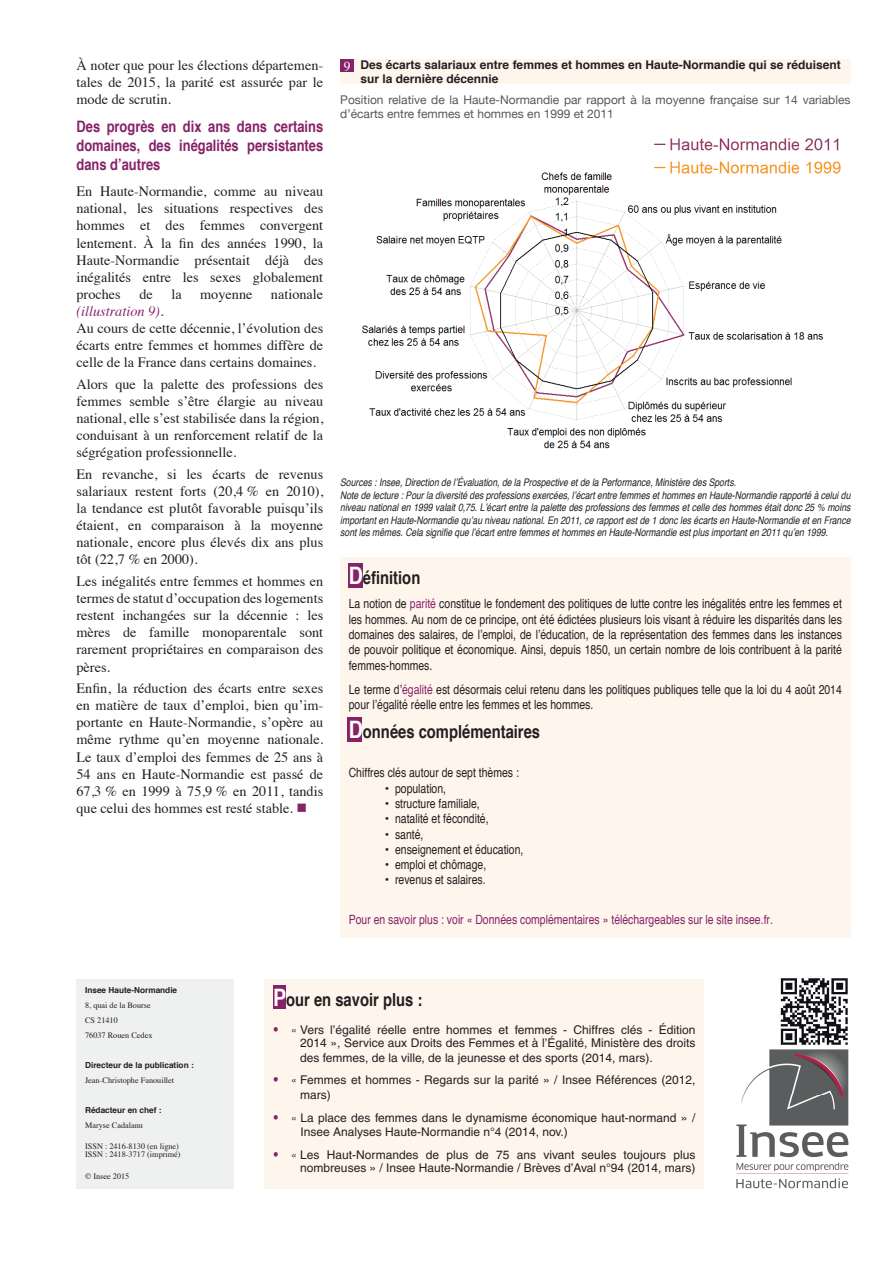
<style>
.page{position:relative;width:893px;height:1263px;background:#fff}
.page>*{position:absolute;margin:0;border:0;box-sizing:border-box;transform-origin:0 0}
.t1{font:700 condensed 18px "Helvetica";color:#231f20}
.t2{font:700 condensed 15.75px/18.9px "Helvetica";color:#862268;text-align:justify}
.t3{font:14.25px/17.1px "Times";color:#231f20;text-align:justify}
.t4{font:13.5px "Times";color:#fff}
.t5{font:condensed 12.75px/15.3px "Helvetica";color:#231f20;text-align:justify}
.t6{font:condensed 12.75px "Helvetica";color:#862268}
.t7{font:12px/14px "Helvetica";color:#231f20}
.t8{font:12px/14.4px "Helvetica Neue";color:#57585a}
.t9{font:700 12px/14.4px "Helvetica";color:#231f20}
.t10{font:italic condensed 10.5px/12.6px "Helvetica";color:#231f20}
.t11{font:8.25px/15px "Times";color:#231f20}
.t12{font:700 8.25px "Helvetica";color:#231f20}
.s1{font-style:italic;color:#862268}
.s2{color:#862268}
.s3{font-size:24px;color:#fff}
.s4{font-weight:700;font-stretch:normal}
.s5{font-weight:300;font-size:12.75px;color:#862268}
.s6{font-weight:300;font-size:12.75px}
</style>
<div class="page">
<img style="left:362px;top:138px;width:479px;height:311px">
<div style="left:340px;top:557px;width:510px;height:381px;background:#fef5ed"></div>
<div style="left:349px;top:564px;width:14px;height:24px;background:#862268"></div>
<div style="left:348px;top:717px;width:14px;height:25px;background:#862268"></div>
<div style="left:265px;top:979px;width:439px;height:209px;background:#fef5ed"></div>
<div style="left:273px;top:985px;width:13px;height:24px;background:#862268"></div>
<div style="left:77px;top:979px;width:157px;height:209px;background:#eff0f0"></div>
<img style="left:736px;top:1049px;width:113px;height:140px">
<img style="left:780px;top:978px;width:68px;height:67px">
<div style="left:340px;top:60px;width:510px;height:24px;background:#fef5ed"></div>
<div style="left:340px;top:60px;width:14px;height:12px;background:#862268"></div>
<p class="t3" style="left:76px;top:56px;width:248px">À noter que pour les élections départemen&shy;tales de 2015, la parité est assurée par le mode de scrutin.</p>
<p class="t2" style="left:76px;top:117px;width:248px">Des progrès en dix ans dans certains domaines, des inégalités persistantes dans d’autres</p>
<p class="t3" style="left:76px;top:182px;width:248px">En Haute-Normandie, comme au niveau national, les situations respectives des hommes et des femmes convergent lentement. À la fin des années 1990, la Haute-Normandie présentait déjà des inégalités entre les sexes globalement proches</p>
<p class="t3" style="left:139px;top:284px;width:15px">de</p>
<p class="t3" style="left:171px;top:284px;width:12px">la</p>
<p class="t3" style="left:200px;top:284px;width:54px">moyenne</p>
<p class="t3" style="left:271px;top:284px;width:54px">nationale</p>
<p class="t3" style="left:76px;top:301px;width:248px;text-align:left"><span class="s1">(illustration 9)</span>.<br>Au cours de cette décennie, l’évolution des écarts entre femmes et hommes diffère de celle de la France dans certains domaines.</p>
<p class="t3" style="left:76px;top:374px;width:248px">Alors que la palette des professions des femmes semble s’être élargie au niveau national, elle s’est stabilisée dans la région, conduisant à un renforcement relatif de la ségrégation professionnelle.</p>
<p class="t3" style="left:76px;top:464px;width:248px">En revanche, si les écarts de revenus salariaux restent forts (20,4 % en 2010), la tendance est plutôt favorable puisqu’ils étaient, en comparaison à la moyenne nationale, encore plus élevés dix ans plus tôt (22,7 % en 2000).</p>
<p class="t3" style="left:76px;top:571px;width:248px">Les inégalités entre femmes et hommes en termes de statut d’occupation des logements restent inchangées sur la décennie : les mères de famille monoparentale sont rarement propriétaires en comparaison des pères.</p>
<p class="t3" style="left:76px;top:678px;width:248px">Enfin, la réduction des écarts entre sexes en matière de taux d’emploi, bien qu’im&shy;portante en Haute-Normandie, s’opère au même rythme qu’en moyenne nationale.<br>Le taux d’emploi des femmes de 25 ans à 54 ans en Haute-Normandie est passé de 67,3 % en 1999 à 75,9 % en 2011, tandis que celui des hommes est resté stable. <span class="s2">■</span></p>
<p class="t4" style="left:344px;top:54px;width:8px">9</p>
<p class="t9" style="left:361px;top:58px;width:482px">Des écarts salariaux entre femmes et hommes en Haute-Normandie qui se réduisent sur la dernière décennie</p>
<p class="t8" style="left:340px;top:92px;width:512px">Position relative de la Haute-Normandie par rapport à la moyenne française sur 14 variables d’écarts entre femmes et hommes en 1999 et 2011</p>
<p class="t10" style="left:340px;top:476px;width:514px">Sources :Insee,Direction de l’Évaluation,de la Prospective etde la Performance,Ministère des Sports.<br>Note de lecture :Pourla diversité des professions exercées,l’écartentre femmes ethommes en Haute-Normandie rapporté à celuidu niveau nationalen 1999 valait0,75.L’écartentre la palette des professions des femmes etcelle des hommes étaitdonc 25 % moins importanten Haute-Normandie qu’au niveau national.En 2011,ce rapportestde 1 donc les écarts en Haute-Normandie eten France sontles mêmes.Cela signifie que l’écartentre femmes ethommes en Haute-Normandie estplus importanten 2011 qu’en 1999.</p>
<p class="t1" style="left:349px;top:566px;width:73px"><span class="s3">D</span>éfinition</p>
<p class="t5" style="left:349px;top:596px;width:495px">La notion de <span class="s2">parité</span> constitue le fondement des politiques de lutte contre les inégalités entre les femmes et les hommes. Au nom de ce principe, ont été édictées plusieurs lois visant à réduire les disparités dans les domaines des salaires, de l’emploi, de l’éducation, de la représentation des femmes dans les instances de pouvoir politique et économique. Ainsi, depuis 1850, un certain nombre de lois contribuent à la parité femmes-hommes.</p>
<p class="t5" style="left:349px;top:681px;width:495px">Le terme d’<span class="s2">égalité</span> est désormais celui retenu dans les politiques publiques telle que la loi du 4 août 2014 pour l’égalité réelle entre les femmes et les hommes.</p>
<p class="t1" style="left:349px;top:720px;width:193px"><span class="s3">D</span>onnées complémentaires</p>
<p class="t5" style="left:349px;top:765px;width:172px">Chiffres clés autour de sept thèmes :</p>
<p class="t5" style="left:385px;top:780px;width:63px"><span class="s4">•</span> population,</p>
<p class="t5" style="left:385px;top:795px;width:97px"><span class="s4">•</span> structure familiale,</p>
<p class="t5" style="left:385px;top:811px;width:105px"><span class="s4">•</span> natalité et fécondité,</p>
<p class="t5" style="left:385px;top:826px;width:40px"><span class="s4">•</span> santé,</p>
<p class="t5" style="left:385px;top:841px;width:140px"><span class="s4">•</span> enseignement et éducation,</p>
<p class="t5" style="left:385px;top:857px;width:103px"><span class="s4">•</span> emploi et chômage,</p>
<p class="t5" style="left:385px;top:872px;width:102px"><span class="s4">•</span> revenus et salaires.</p>
<p class="t6" style="left:349px;top:911px;width:426px">Pour en savoir plus : voir « Données complémentaires » téléchargeables sur le site insee.fr.</p>
<p class="t12" style="left:85px;top:984px;width:94px">Insee Haute-Normandie</p>
<p class="t11" style="left:85px;top:997px;width:69px">8, quai de la Bourse<br>CS 21410<br>76037 Rouen Cedex</p>
<p class="t12" style="left:85px;top:1059px;width:110px">Directeur de la publication :</p>
<p class="t11" style="left:85px;top:1072px;width:91px">Jean-Christophe Fanouillet</p>
<p class="t12" style="left:85px;top:1104px;width:78px">Rédacteur en chef :</p>
<p class="t11" style="left:85px;top:1117px;width:59px">Maryse Cadalanu</p>
<p class="t11" style="left:85px;top:1142px;width:97px;line-height:7.5px">ISSN : 2416-8130 (en ligne)<br>ISSN : 2418-3717 (imprimé)</p>
<p class="t11" style="left:85px;top:1168px;width:46px">© Insee 2015</p>
<p class="t1" style="left:273px;top:988px;width:151px"><span class="s3">P</span>our en savoir plus :</p>
<p class="t7" style="left:300px;top:1022px;width:397px;text-align:justify;text-indent:-27px"><span class="s5">•</span> <span class="s6">«</span> Vers l’égalité réelle entre hommes et femmes - Chiffres clés - Édition 2014 », Service aux Droits des Femmes et à l’Égalité, Ministère des droits des femmes, de la ville, de la jeunesse et des sports (2014, mars).</p>
<p class="t7" style="left:300px;top:1073px;width:397px;line-height:14.4px;text-indent:-27px"><span class="s5">•</span> <span class="s6">«</span> Femmes et hommes - Regards sur la parité » / Insee Références (2012, mars)</p>
<p class="t7" style="left:300px;top:1110px;width:396px;line-height:14.4px;text-indent:-27px"><span class="s5">•</span> <span class="s6">«</span> La place des femmes dans le dynamisme économique haut-normand » /<br>Insee Analyses Haute-Normandie n°4 (2014, nov.)</p>
<p class="t7" style="left:273px;top:1148px;width:424px;line-height:13.5px;text-align:right"><span class="s5">•</span> <span class="s6">«</span> Les Haut-Normandes de plus de 75 ans vivant seules toujours plus nombreuses » / Insee Haute-Normandie / Brèves d’Aval n°94 (2014, mars)</p>
</div>
